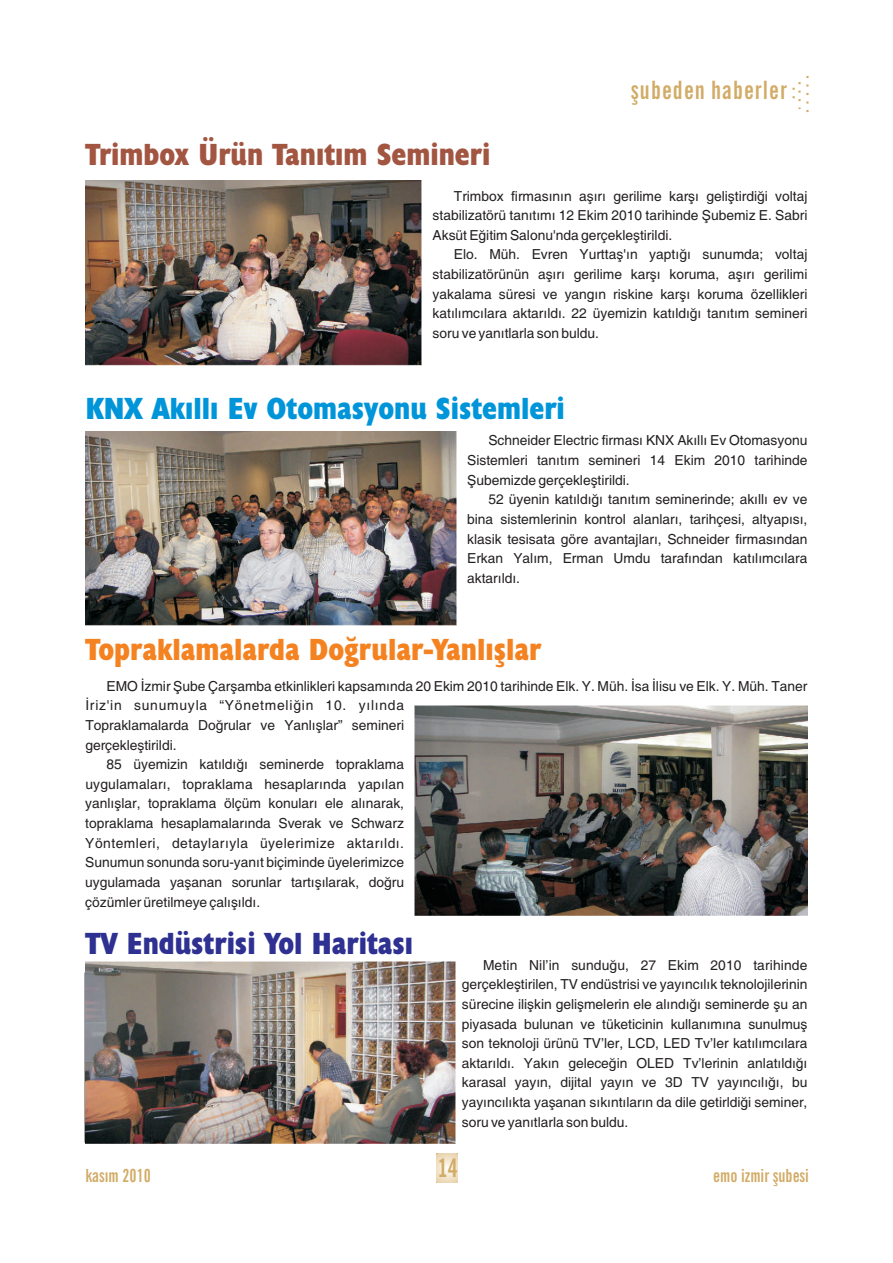
<style>
.page{position:relative;width:893px;height:1263px;background:#fff}
.page>*{position:absolute;margin:0;border:0;box-sizing:border-box;transform-origin:0 0}
.t1{font:700 condensed 30.9px "Humanist 521 BT Xtra";color:#f58220}
.t2{font:700 condensed 30.9px "Humanist 521 BT Xtra";color:#0095d9}
.t3{font:700 condensed 30.9px "Humanist 521 BT Xtra";color:#a25641}
.t4{font:700 condensed 30.9px "Humanist 521 BT Xtra";color:#2e3092}
.t5{font:700 condensed 25.5px "News Gothic BT";color:#d2ab66;scale:.88 1}
.t6{font:700 extra-condensed 25.35px "News Gothic BT";letter-spacing:.045em;color:#d2ab66}
.t7{font:700 extra-condensed 18px "News Gothic BT";color:#d2ab66}
.t8{font:13.8px/19.6px "Helvetica";color:#231f20;text-align:justify}
.t9{font:13.8px "Helvetica";letter-spacing:.035em;color:#231f20}
.t10{font:13.8px "Helvetica";letter-spacing:.055em;color:#231f20}
</style>
<div class="page">
<svg style="left:436px;top:1154px;width:22px;height:28px"></svg>
<svg style="left:792px;top:76px;width:16px;height:37px"></svg>
<img style="left:85px;top:181px;width:337px;height:184px">
<img style="left:85px;top:432px;width:371px;height:193px">
<img style="left:415px;top:706px;width:392px;height:209px">
<img style="left:85px;top:961px;width:371px;height:183px">
<h3 class="t6" style="left:631px;top:79px;width:157px">şubeden haberler</h3>
<h1 class="t3" style="left:86px;top:142px;width:406px">Trimbox Ürün Tanıtım Semineri</h1>
<p class="t8" style="left:433px;top:187px;width:376px;text-indent:21px">Trimbox firmasının aşırı gerilime karşı geliştirdiği voltaj stabilizatörü tanıtımı 12 Ekim 2010 tarihinde Şubemiz E. Sabri Aksüt Eğitim Salonu'nda gerçekleştirildi.</p>
<p class="t8" style="left:433px;top:246px;width:376px;text-indent:21px">Elo. Müh. Evren Yurttaş'ın yaptığı sunumda; voltaj stabilizatörünün aşırı gerilime karşı koruma, aşırı gerilimi yakalama süresi ve yangın riskine karşı koruma özellikleri katılımcılara aktarıldı. 22 üyemizin katıldığı tanıtım semineri soru ve yanıtlarla son buldu.</p>
<h1 class="t2" style="left:85px;top:395px;width:481px">KNX Akıllı Ev Otomasyonu Sistemleri</h1>
<p class="t8" style="left:467px;top:432px;width:342px;text-indent:21px">Schneider Electric firması KNX Akıllı Ev Otomasyonu Sistemleri tanıtım semineri 14 Ekim 2010 tarihinde Şubemizde gerçekleştirildi.</p>
<p class="t8" style="left:467px;top:491px;width:342px;text-indent:21px">52 üyenin katıldığı tanıtım seminerinde; akıllı ev ve bina sistemlerinin kontrol alanları, tarihçesi, altyapısı, klasik tesisata göre avantajları, Schneider firmasından Erkan Yalım, Erman Umdu tarafından katılımcılara aktarıldı.</p>
<h1 class="t1" style="left:86px;top:636px;width:457px">Topraklamalarda Doğrular-Yanlışlar</h1>
<p class="t8" style="left:107px;top:677px;width:702px">EMO İzmir Şube Çarşamba etkinlikleri kapsamında 20 Ekim 2010 tarihinde Elk. Y. Müh. İsa İlisu ve Elk. Y. Müh. Taner</p>
<p class="t10" style="left:85px;top:700px;width:320px">İriz'in sunumuyla “Yönetmeliğin 10. yılında</p>
<p class="t8" style="left:85px;top:716px;width:320px">Topraklamalarda Doğrular ve Yanlışlar” semineri</p>
<p class="t8" style="left:85px;top:736px;width:93px">gerçekleştirildi.</p>
<p class="t8" style="left:107px;top:756px;width:299px">85 üyemizin katıldığı seminerde topraklama</p>
<p class="t8" style="left:85px;top:775px;width:320px">uygulamaları, topraklama hesaplarında yapılan</p>
<p class="t8" style="left:85px;top:795px;width:320px">yanlışlar, topraklama ölçüm konuları ele alınarak,</p>
<p class="t8" style="left:85px;top:815px;width:320px">topraklama hesaplamalarında Sverak ve Schwarz</p>
<p class="t9" style="left:85px;top:838px;width:320px">Yöntemleri, detaylarıyla üyelerimize aktarıldı.</p>
<p class="t8" style="left:85px;top:854px;width:320px">Sunumun sonunda soru-yanıt biçiminde üyelerimizce</p>
<p class="t8" style="left:85px;top:873px;width:320px">uygulamada yaşanan sorunlar tartışılarak, doğru</p>
<p class="t8" style="left:85px;top:893px;width:176px">çözümler üretilmeye çalışıldı.</p>
<h1 class="t4" style="left:86px;top:930px;width:329px">TV Endüstrisi Yol Haritası</h1>
<p class="t8" style="left:462px;top:956px;width:347px;text-indent:21px">Metin Nil’in sunduğu, 27 Ekim 2010 tarihinde gerçekleştirilen, TV endüstrisi ve yayıncılık teknolojilerinin sürecine ilişkin gelişmelerin ele alındığı seminerde şu an piyasada bulunan ve tüketicinin kullanımına sunulmuş son teknoloji ürünü TV’ler, LCD, LED Tv’ler katılımcılara aktarıldı. Yakın geleceğin OLED Tv’lerinin anlatıldığı karasal yayın, dijital yayın ve 3D TV yayıncılığı, bu yayıncılıkta yaşanan sıkıntıların da dile getirldiği seminer, soru ve yanıtlarla son buldu.</p>
<h3 class="t7" style="left:85px;top:1168px;width:67px">kasım 2010</h3>
<h2 class="t5" style="left:438px;top:1157px;width:23px">14</h2>
<h3 class="t7" style="left:713px;top:1168px;width:97px">emo izmir şubesi</h3>
</div>
